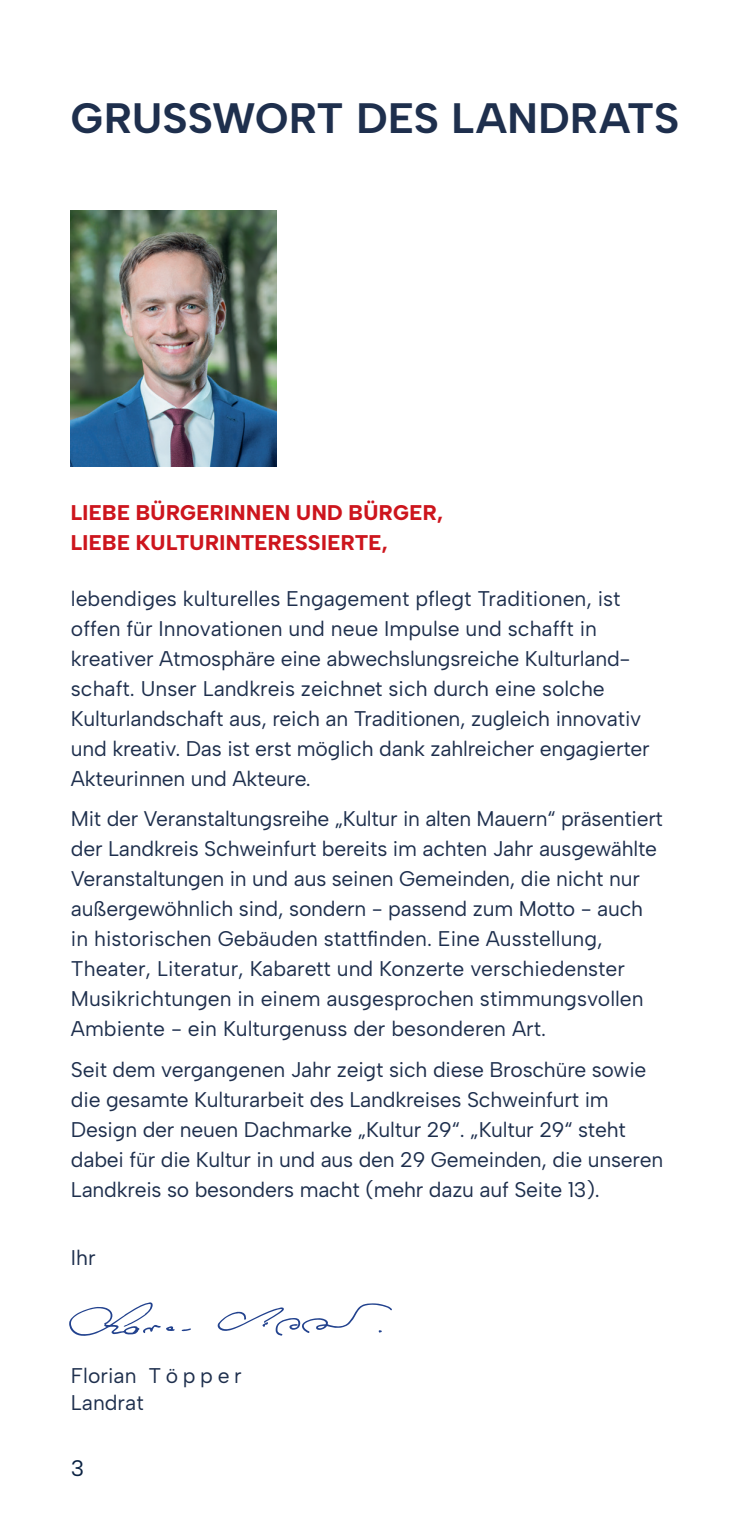
<style>
.page{position:relative;width:745px;height:1531px;background:#fff}
.page>*{position:absolute;margin:0;border:0;box-sizing:border-box;transform-origin:0 0}
.t1{font:700 42.5px "Albert Sans";letter-spacing:.005em;color:#1e2f4d}
.t2{font:22.5px "Albert Sans";color:#092141}
.t3{font:21.25px/30px "Albert Sans";letter-spacing:-.01em;color:#1e2f4d}
.t4{font:800 21.25px/30px "Albert Sans";letter-spacing:.02em;color:#cd151d}
</style>
<div class="page">
<img style="left:71px;top:211px;width:205px;height:255px">
<svg style="left:69px;top:1302px;width:106px;height:34px"></svg>
<svg style="left:181px;top:1328px;width:10px;height:3px"></svg>
<svg style="left:217px;top:1303px;width:174px;height:32px"></svg>
<h1 class="t1" style="left:71px;top:92px;width:609px">GRUSSWORT DES LANDRATS</h1>
<p class="t4" style="left:71px;top:497px;width:373px">LIEBE BÜRGERINNEN UND BÜRGER,<br>LIEBE KULTURINTERESSIERTE,</p>
<p class="t3" style="left:71px;top:583px;width:580px">lebendiges kulturelles Engagement pflegt Traditionen, ist offen für Innovationen und neue Impulse und schafft in kreativer Atmosphäre eine abwechslungsreiche Kulturland&shy;schaft. Unser Landkreis zeichnet sich durch eine solche Kulturlandschaft aus, reich an Traditionen, zugleich innovativ und kreativ. Das ist erst möglich dank zahlreicher engagierter Akteurinnen und Akteure.</p>
<p class="t3" style="left:71px;top:804px;width:593px">Mit der Veranstaltungsreihe „Kultur in alten Mauern“ präsentiert der Landkreis Schweinfurt bereits im achten Jahr ausgewählte Veranstaltungen in und aus seinen Gemeinden, die nicht nur außergewöhnlich sind, sondern - passend zum Motto - auch in historischen Gebäuden stattfinden. Eine Ausstellung, Theater, Literatur, Kabarett und Konzerte verschiedenster Musikrichtungen in einem ausgesprochen stimmungsvollen Ambiente - ein Kulturgenuss der besonderen Art.</p>
<p class="t3" style="left:71px;top:1054px;width:593px">Seit dem vergangenen Jahr zeigt sich diese Broschüre sowie die gesamte Kulturarbeit des Landkreises Schweinfurt im Design der neuen Dachmarke „Kultur 29“. „Kultur 29“ steht dabei für die Kultur in und aus den 29 Gemeinden, die unseren Landkreis so besonders macht (mehr dazu auf Seite 13).</p>
<p class="t3" style="left:71px;top:1242px;width:26px">Ihr</p>
<p class="t3" style="left:71px;top:1361px;width:172px;line-height:27.5px">Florian T ö p p e r<br>Landrat</p>
<p class="t2" style="left:71px;top:1454px;width:15px">3</p>
</div>
